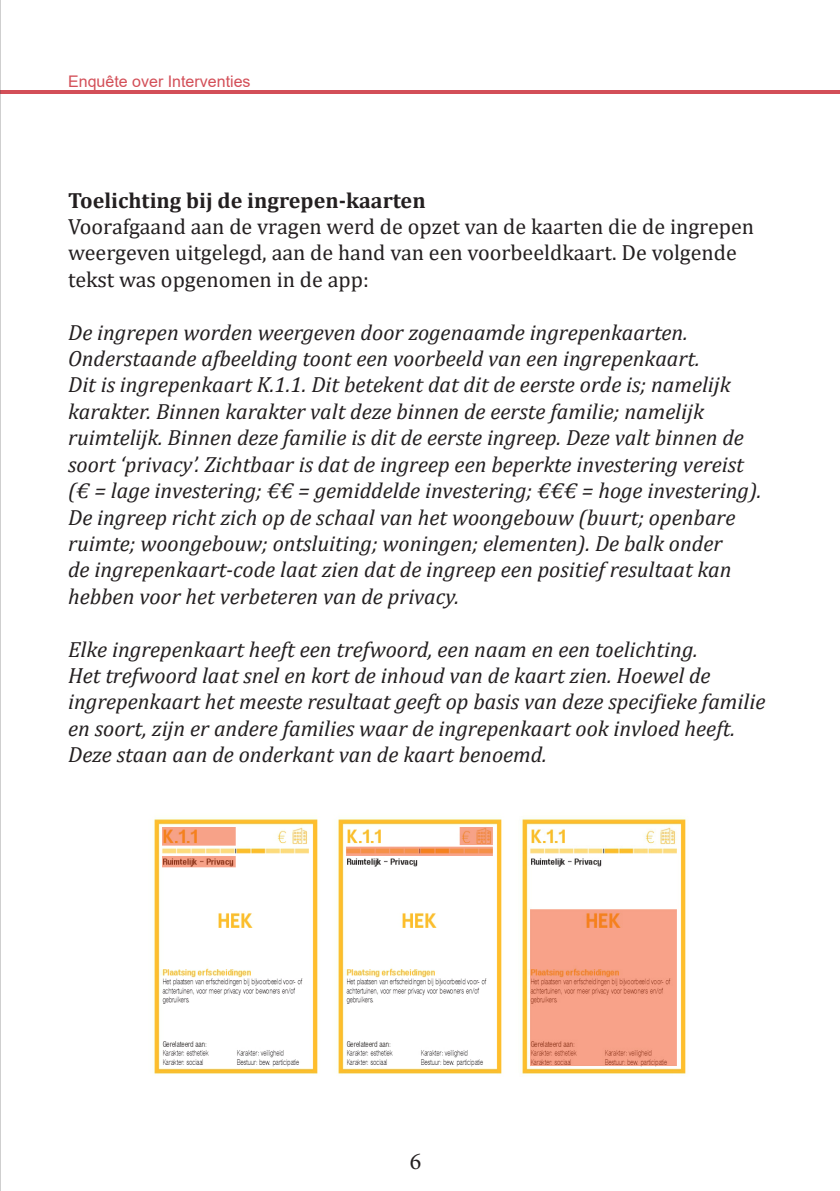
<style>
.page{position:relative;width:840px;height:1191px;background:#fff}
.page>*{position:absolute;margin:0;border:0;box-sizing:border-box;transform-origin:0 0}
.t1{font:24px "Minion Pro";color:#231f20}
.t2{font:italic 22px/26.4px "Cambria";color:#231f20}
.t3{font:22px/26.4px "Cambria";color:#231f20}
.t4{font:700 22px "Cambria";color:#231f20}
.t5{font:16px "Arial";color:#d34f58}
</style>
<div class="page">
<hr style="left:0;top:90px;width:839px;height:3px;background:#d34f58">
<hr style="left:0;top:0;width:1px;height:1191px;background:#404040">
<img style="left:154px;top:819px;width:164px;height:255px">
<img style="left:338px;top:819px;width:164px;height:255px">
<img style="left:522px;top:819px;width:164px;height:255px">
<p class="t5" style="left:68px;top:71px;width:184px">Enquête over Interventies</p>
<p class="t4" style="left:68px;top:185px;width:359px">Toelichting bij de ingrepen-kaarten</p>
<p class="t3" style="left:68px;top:213px;width:687px">Voorafgaand aan de vragen werd de opzet van de kaarten die de ingrepen weergeven uitgelegd, aan de hand van een voorbeeldkaart. De volgende tekst was opgenomen in de app:</p>
<p class="t2" style="left:68px;top:318px;width:694px">De ingrepen worden weergeven door zogenaamde ingrepenkaarten.<br>Onderstaande afbeelding toont een voorbeeld van een ingrepenkaart.<br>Dit is ingrepenkaart K.1.1. Dit betekent dat dit de eerste orde is; namelijk karakter. Binnen karakter valt deze binnen de eerste familie; namelijk ruimtelijk. Binnen deze familie is dit de eerste ingreep. Deze valt binnen de soort ‘privacy’. Zichtbaar is dat de ingreep een beperkte investering vereist (€ = lage investering; €€ = gemiddelde investering; €€€ = hoge investering).<br>De ingreep richt zich op de schaal van het woongebouw (buurt; openbare ruimte; woongebouw; ontsluiting; woningen; elementen). De balk onder<br>de ingrepenkaart-code laat zien dat de ingreep een positief resultaat kan hebben voor het verbeteren van de privacy.</p>
<p class="t2" style="left:68px;top:635px;width:698px">Elke ingrepenkaart heeft een trefwoord, een naam en een toelichting.<br>Het trefwoord laat snel en kort de inhoud van de kaart zien. Hoewel de ingrepenkaart het meeste resultaat geeft op basis van deze specifieke familie en soort, zijn er andere families waar de ingrepenkaart ook invloed heeft.<br>Deze staan aan de onderkant van de kaart benoemd.</p>
<p class="t1" style="left:409px;top:1145px;width:13px">6</p>
</div>
